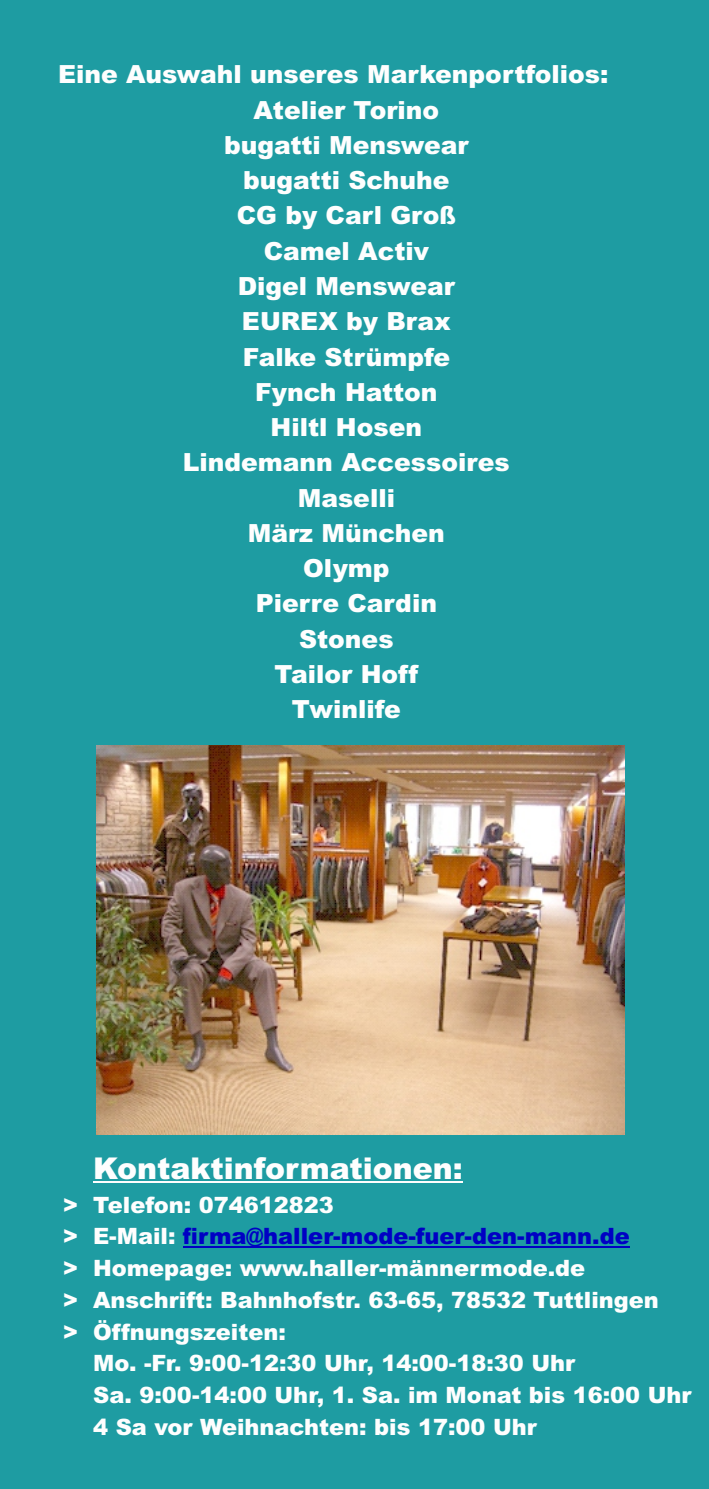
<style>
.page{position:relative;width:709px;height:1489px;background:#fff}
.page>*{position:absolute;margin:0;border:0;box-sizing:border-box;transform-origin:0 0}
.t1{font:900 30px "Arial";color:#fefefe}
.t2{font:900 25px "Arial";color:#fefefe}
.t3{font:900 22.5px "Arial";color:#fefefe}
.t4{font:900 22.5px "Arial";color:#0000c4}
.s1{color:#fefefe}
</style>
<div class="page">
<div style="left:0;top:0;width:709px;height:1488px;background:#1e9ca2"></div>
<img style="left:97px;top:745px;width:527px;height:389px">
<hr style="left:93px;top:1181px;width:370px;height:1px;background:#fefefe">
<hr style="left:183px;top:1246px;width:446px;height:1px;background:#0000c4">
<p class="t2" style="left:58px;top:65px;width:552px">Eine Auswahl unseres Markenportfolios:</p>
<p class="t2" style="left:253px;top:101px;width:187px">Atelier Torino</p>
<p class="t2" style="left:224px;top:136px;width:246px">bugatti Menswear</p>
<p class="t2" style="left:243px;top:171px;width:208px">bugatti Schuhe</p>
<p class="t2" style="left:237px;top:206px;width:221px">CG by Carl Groß</p>
<p class="t2" style="left:264px;top:242px;width:167px">Camel Activ</p>
<p class="t2" style="left:238px;top:277px;width:219px">Digel Menswear</p>
<p class="t2" style="left:242px;top:312px;width:210px">EUREX by Brax</p>
<p class="t2" style="left:243px;top:347px;width:209px">Falke Strümpfe</p>
<p class="t2" style="left:255px;top:383px;width:184px">Fynch Hatton</p>
<p class="t2" style="left:271px;top:418px;width:153px">Hiltl Hosen</p>
<p class="t2" style="left:183px;top:453px;width:328px">Lindemann Accessoires</p>
<p class="t2" style="left:298px;top:488px;width:99px">Maselli</p>
<p class="t2" style="left:248px;top:524px;width:198px">März München</p>
<p class="t2" style="left:303px;top:559px;width:88px">Olymp</p>
<p class="t2" style="left:256px;top:594px;width:183px">Pierre Cardin</p>
<p class="t2" style="left:299px;top:629px;width:96px">Stones</p>
<p class="t2" style="left:274px;top:665px;width:145px">Tailor Hoff</p>
<p class="t2" style="left:292px;top:700px;width:111px">Twinlife</p>
<p class="t1" style="left:93px;top:1157px;width:371px">Kontaktinformationen:</p>
<p class="t3" style="left:63px;top:1196px;width:272px">&gt; Telefon: 074612823</p>
<p class="t4" style="left:63px;top:1228px;width:568px"><span class="s1">&gt; E-Mail:</span> firma@haller-mode-fuer-den-mann.de</p>
<p class="t3" style="left:63px;top:1259px;width:523px">&gt; Homepage: www.haller-männermode.de</p>
<p class="t3" style="left:63px;top:1291px;width:597px">&gt; Anschrift: Bahnhofstr. 63-65, 78532 Tuttlingen</p>
<p class="t3" style="left:63px;top:1323px;width:224px">&gt; Öffnungszeiten:</p>
<p class="t3" style="left:93px;top:1355px;width:483px">Mo. -Fr. 9:00-12:30 Uhr, 14:00-18:30 Uhr</p>
<p class="t3" style="left:93px;top:1386px;width:600px">Sa. 9:00-14:00 Uhr, 1. Sa. im Monat bis 16:00 Uhr</p>
<p class="t3" style="left:93px;top:1418px;width:445px">4 Sa vor Weihnachten: bis 17:00 Uhr</p>
</div>
